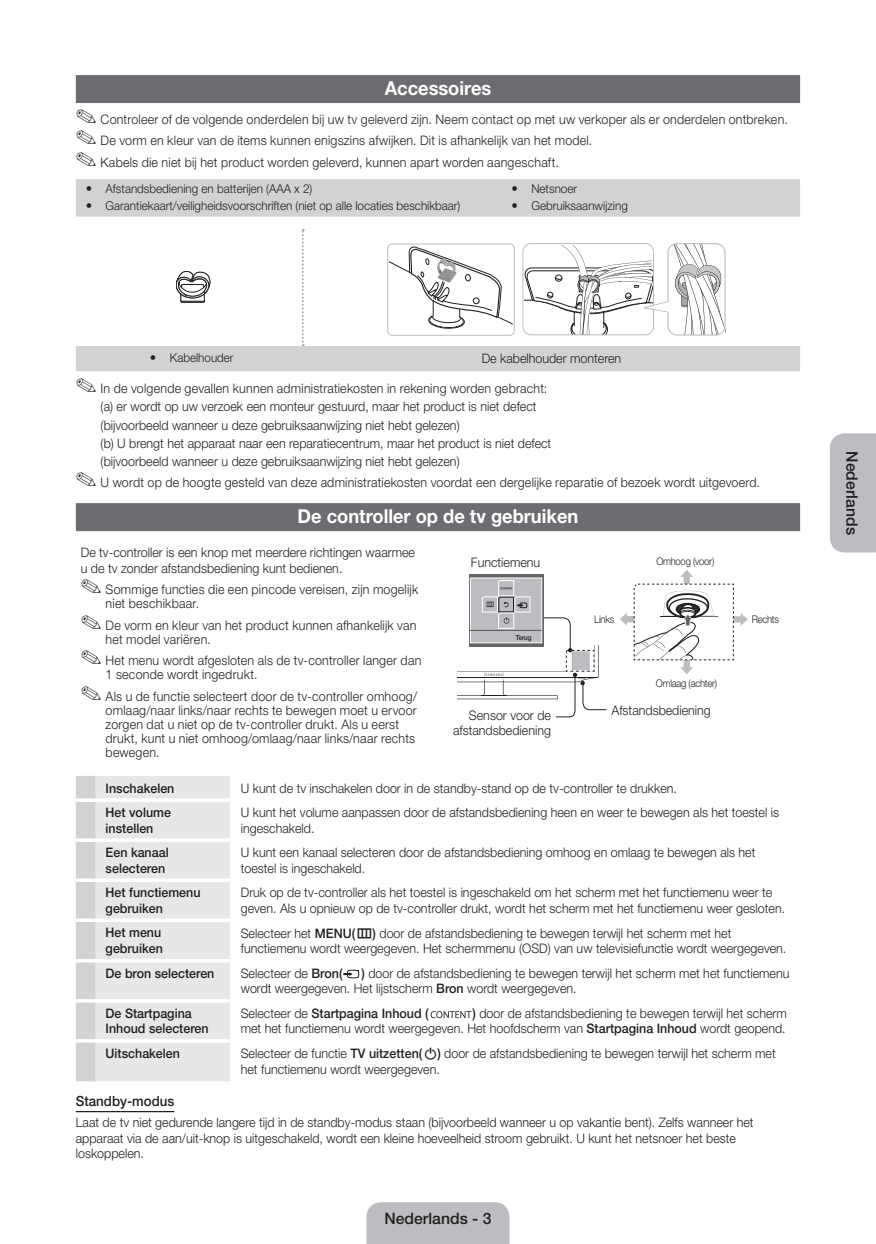
<style>
.page{position:relative;width:876px;height:1244px;background:#fff}
.page>*{position:absolute;margin:0;border:0;box-sizing:border-box;transform-origin:0 0}
.Title_1{font:700 19.25px "Helvetica Neue LT Pro";color:#fff;scale:.95 1}
.Page{font:500 15.75px "Helvetica Neue LT Pro";color:#231f20}
.Body_line{font:500 14px "Helvetica Neue LT Pro";color:#231f20;scale:.95 1}
.Body_0{font:300 13.12px/15.8px "Helvetica Neue LT Pro";color:#231f20;scale:.95 1}
.Body_1{font:300 13.12px "Helvetica Neue LT Pro";color:#231f20;scale:.95 1}
.Body_0-2{font:500 13.12px/15.8px "Helvetica Neue LT Pro";color:#231f20;scale:.95 1}
.t1{font:300 12.25px "Helvetica Neue LT Pro";color:#231f20;scale:.95 1}
.t2{font:300 10.5px "Helvetica Neue LT Pro";letter-spacing:-.025em;color:#231f20;scale:.9 1}
.t3{font:500 7px "Helvetica Neue LT Pro";letter-spacing:-.025em;color:#231f20;scale:.9 1}
.s1{font-weight:500}
.s2{font-family:"ASTTV Icons 3";font-weight:400}
.s3{font-weight:300}
</style>
<div class="page">
<div style="left:367px;top:1202px;width:142px;height:41px;background:#bcbdc0"></div>
<div style="left:830px;top:433px;width:46px;height:119px;background:#bcbdc0"></div>
<div style="left:76px;top:75px;width:724px;height:28px;background:#6c6d70"></div>
<div style="left:76px;top:503px;width:724px;height:28px;background:#6c6d70"></div>
<hr style="left:76px;top:1110px;width:98px;height:1px;background:#231f20">
<div style="left:469px;top:574px;width:75px;height:72px;background:#666565"></div>
<svg style="left:470px;top:577px;width:72px;height:2px"></svg>
<svg style="left:458px;top:579px;width:149px;height:138px"></svg>
<svg style="left:620px;top:570px;width:128px;height:104px"></svg>
<svg style="left:76px;top:776px;width:154px;height:305px;background:#e3e4e6"></svg>
<hr style="left:76px;top:798px;width:20px;height:3px;background:#fff">
<hr style="left:96px;top:798px;width:135px;height:3px;background:#fff">
<hr style="left:76px;top:838px;width:20px;height:3px;background:#fff">
<hr style="left:96px;top:838px;width:135px;height:3px;background:#fff">
<hr style="left:76px;top:878px;width:20px;height:3px;background:#fff">
<hr style="left:96px;top:878px;width:135px;height:3px;background:#fff">
<hr style="left:76px;top:918px;width:20px;height:3px;background:#fff">
<hr style="left:96px;top:918px;width:135px;height:3px;background:#fff">
<svg style="left:76px;top:958px;width:20px;height:4px"></svg>
<svg style="left:96px;top:958px;width:134px;height:4px"></svg>
<svg style="left:76px;top:998px;width:20px;height:4px"></svg>
<svg style="left:96px;top:998px;width:134px;height:4px"></svg>
<svg style="left:96px;top:1038px;width:134px;height:4px"></svg>
<svg style="left:76px;top:1038px;width:20px;height:4px"></svg>
<svg style="left:344px;top:969px;width:15px;height:9px"></svg>
<svg style="left:431px;top:1011px;width:40px;height:6px"></svg>
<div style="left:76px;top:179px;width:724px;height:37px;background:#d1d2d4"></div>
<svg style="left:76px;top:229px;width:724px;height:142px"></svg>
<p class="Title_1" style="left:385px;top:76px;width:114px">Accessoires</p>
<p class="Body_0" style="left:76px;top:111px;width:751px">✎ Controleer of de volgende onderdelen bij uw tv geleverd zijn. Neem contact op met uw verkoper als er onderdelen ontbreken.</p>
<p class="Body_0" style="left:76px;top:132px;width:545px">✎ De vorm en kleur van de items kunnen enigszins afwijken. Dit is afhankelijk van het model.</p>
<p class="Body_0" style="left:76px;top:154px;width:510px">✎ Kabels die niet bij het product worden geleverd, kunnen apart worden aangeschaft.</p>
<p class="t1" style="left:106px;top:181px;width:219px">Afstandsbediening en batterijen (AAA x 2)</p>
<p class="t1" style="left:106px;top:198px;width:375px">Garantiekaart/veiligheidsvoorschriften (niet op alle locaties beschikbaar)</p>
<p class="t1" style="left:531px;top:181px;width:50px">Netsnoer</p>
<p class="t1" style="left:531px;top:198px;width:103px">Gebruiksaanwijzing</p>
<p class="t1" style="left:170px;top:350px;width:69px">Kabelhouder</p>
<p class="Body_0" style="left:482px;top:350px;width:148px">De kabelhouder monteren</p>
<p class="Body_0" style="left:76px;top:380px;width:498px">✎ In de volgende gevallen kunnen administratiekosten in rekening worden gebracht:</p>
<p class="Body_1" style="left:101px;top:398px;width:460px">(a) er wordt op uw verzoek een monteur gestuurd, maar het product is niet defect</p>
<p class="Body_1" style="left:101px;top:416px;width:379px">(bijvoorbeeld wanneer u deze gebruiksaanwijzing niet hebt gelezen)</p>
<p class="Body_1" style="left:101px;top:435px;width:476px">(b) U brengt het apparaat naar een reparatiecentrum, maar het product is niet defect</p>
<p class="Body_1" style="left:101px;top:453px;width:379px">(bijvoorbeeld wanneer u deze gebruiksaanwijzing niet hebt gelezen)</p>
<p class="Body_0" style="left:76px;top:474px;width:722px">✎ U wordt op de hoogte gesteld van deze administratiekosten voordat een dergelijke reparatie of bezoek wordt uitgevoerd.</p>
<p class="Title_1" style="left:298px;top:504px;width:297px">De controller op de tv gebruiken</p>
<p class="Body_0" style="left:81px;top:544px;width:353px">De tv-controller is een knop met meerdere richtingen waarmee u de tv zonder afstandsbediening kunt bedienen.</p>
<p class="Body_0" style="left:106px;top:582px;width:331px;line-height:14px;text-indent:-25px">✎ Sommige functies die een pincode vereisen, zijn mogelijk niet beschikbaar.</p>
<p class="Body_0" style="left:106px;top:617px;width:329px;line-height:14px;text-indent:-25px">✎ De vorm en kleur van het product kunnen afhankelijk van het model variëren.</p>
<p class="Body_0" style="left:106px;top:653px;width:334px;line-height:14px;text-indent:-25px">✎ Het menu wordt afgesloten als de tv-controller langer dan<br>1 seconde wordt ingedrukt.</p>
<p class="Body_0" style="left:106px;top:688px;width:330px;line-height:14px;text-indent:-25px">✎ Als u de functie selecteert door de tv-controller omhoog/ omlaag/naar links/naar rechts te bewegen moet u ervoor zorgen dat u niet op de tv-controller drukt. Als u eerst drukt, kunt u niet omhoog/omlaag/naar links/naar rechts bewegen.</p>
<p class="t2" style="left:656px;top:554px;width:66px">Omhoog (voor)</p>
<p class="Body_0" style="left:471px;top:554px;width:74px">Functiemenu</p>
<p class="t2" style="left:594px;top:612px;width:24px">Links</p>
<p class="t2" style="left:752px;top:612px;width:32px">Rechts</p>
<p class="t3" style="left:516px;top:633px;width:19px">Terug</p>
<p class="t2" style="left:656px;top:676px;width:69px">Omlaag (achter)</p>
<p class="Body_0" style="left:453px;top:706px;width:105px;text-align:right">Sensor voor de afstandsbediening</p>
<p class="Body_0" style="left:612px;top:702px;width:106px">Afstandsbediening</p>
<p class="Body_0-2" style="left:106px;top:779px;width:74px">Inschakelen</p>
<p class="Body_0" style="left:241px;top:779px;width:461px">U kunt de tv inschakelen door in de standby-stand op de tv-controller te drukken.</p>
<p class="Body_0-2" style="left:106px;top:804px;width:70px">Het volume instellen</p>
<p class="Body_0" style="left:241px;top:804px;width:568px">U kunt het volume aanpassen door de afstandsbediening heen en weer te bewegen als het toestel is ingeschakeld.</p>
<p class="Body_0-2" style="left:106px;top:844px;width:68px">Een kanaal selecteren</p>
<p class="Body_0" style="left:241px;top:844px;width:543px">U kunt een kanaal selecteren door de afstandsbediening omhoog en omlaag te bewegen als het toestel is ingeschakeld.</p>
<p class="Body_0-2" style="left:106px;top:884px;width:101px">Het functiemenu gebruiken</p>
<p class="Body_0" style="left:241px;top:884px;width:575px">Druk op de tv-controller als het toestel is ingeschakeld om het scherm met het functiemenu weer te geven. Als u opnieuw op de tv-controller drukt, wordt het scherm met het functiemenu weer gesloten.</p>
<p class="Body_0-2" style="left:106px;top:924px;width:62px">Het menu gebruiken</p>
<p class="Body_0" style="left:241px;top:924px;width:576px">Selecteer het <span class="s1">MENU(</span><span class="s2">m</span><span class="s1">)</span> door de afstandsbediening te bewegen terwijl het scherm met het functiemenu wordt weergegeven. Het schermmenu (OSD) van uw televisiefunctie wordt weergegeven.</p>
<p class="Body_0-2" style="left:106px;top:964px;width:116px">De bron selecteren</p>
<p class="Body_0" style="left:241px;top:964px;width:109px">Selecteer de <span class="s1">Bron(</span></p>
<p class="Body_0" style="left:241px;top:964px;width:579px;text-indent:121px"><span class="s1">)</span> door de afstandsbediening te bewegen terwijl het scherm met het functiemenu wordt weergegeven. Het lijstscherm <span class="s1">Bron</span> wordt weergegeven.</p>
<p class="Body_0-2" style="left:106px;top:1004px;width:110px">De Startpagina<br>Inhoud selecteren</p>
<p class="Body_0-2" style="left:241px;top:1004px;width:199px"><span class="s3">Selecteer de</span> Startpagina Inhoud (</p>
<p class="Body_0" style="left:241px;top:1004px;width:576px;text-align:right"><span class="s1">)</span> door de afstandsbediening te bewegen terwijl het scherm<br>met het functiemenu wordt weergegeven. Het hoofdscherm van <span class="s1">Startpagina Inhoud</span> wordt geopend.</p>
<p class="Body_0-2" style="left:106px;top:1044px;width:80px">Uitschakelen</p>
<p class="Body_0" style="left:241px;top:1045px;width:565px">Selecteer de functie <span class="s1">TV uitzetten(</span><span class="s2">P</span><span class="s1">)</span> door de afstandsbediening te bewegen terwijl het scherm met het functiemenu wordt weergegeven.</p>
<p class="Body_line" style="left:76px;top:1092px;width:105px">Standby-modus</p>
<p class="Body_0" style="left:76px;top:1113px;width:715px">Laat de tv niet gedurende langere tijd in de standby-modus staan (bijvoorbeeld wanneer u op vakantie bent). Zelfs wanneer het apparaat via de aan/uit-knop is uitgeschakeld, wordt een kleine hoeveelheid stroom gebruikt. U kunt het netsnoer het beste loskoppelen.</p>
<p class="Page" style="left:384px;top:1208px;width:109px">Nederlands - 3</p>
<p class="Page" style="left:862px;top:451px;width:85px;rotate:90deg">Nederlands</p>
</div>
